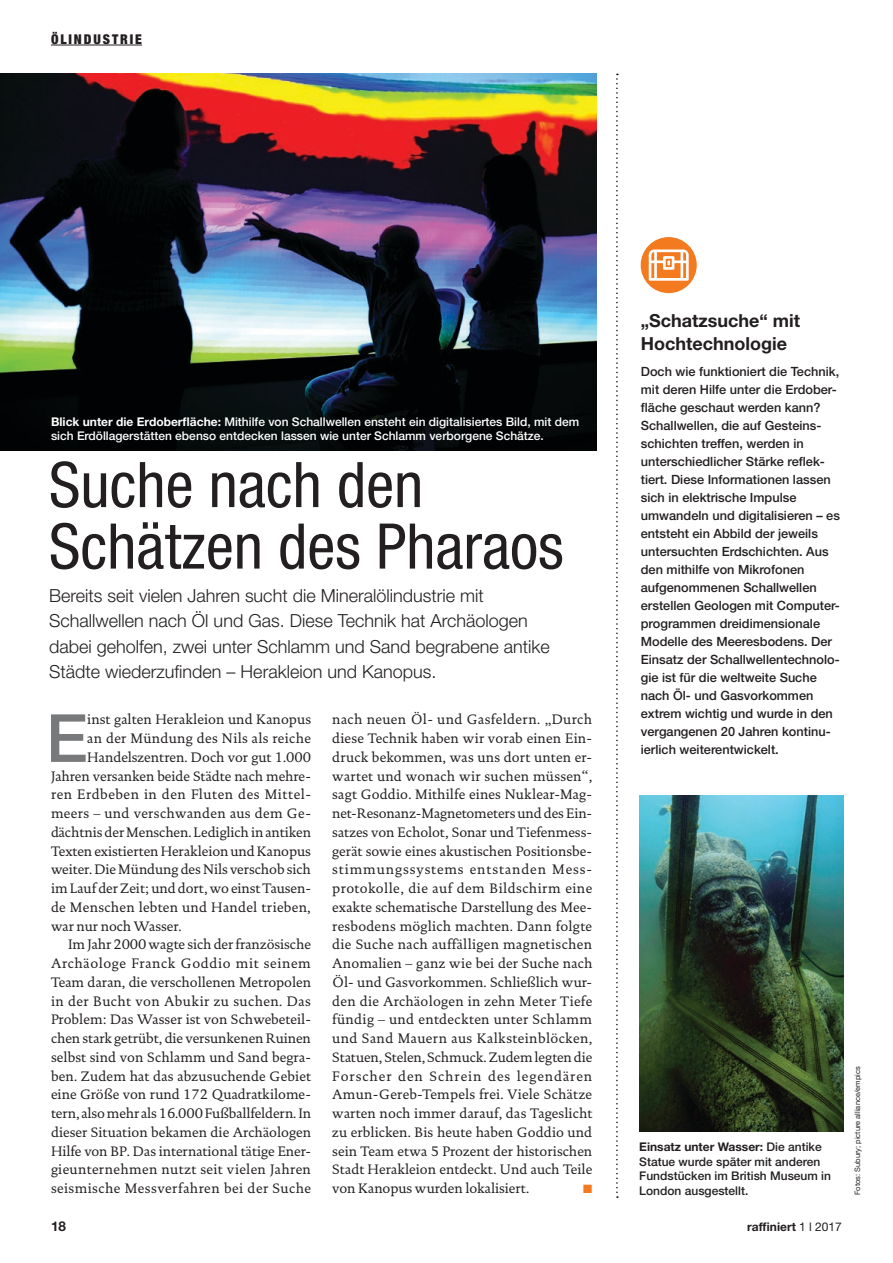
<style>
.page{position:relative;width:893px;height:1263px;background:#fff}
.page>*{position:absolute;margin:0;border:0;box-sizing:border-box;transform-origin:0 0}
.t1{font:500 66.45px "Helvetica Neue LT Std";color:#77797b}
.t2{font:condensed 63px/61.5px "Helvetica Neue LT Std";color:#231f20}
.t3{font:300 18px/25.5px "Helvetica Neue LT Std";color:#231f20}
.t4{font:700 18px/22.5px "Helvetica Neue LT Std";color:#231f20}
.t5{font:13.95px/18.8px "DTL Documenta TOT";letter-spacing:.005em;color:#231f20}
.t6{font:13.95px "DTL Documenta TOT";letter-spacing:.025em;color:#231f20}
.t7{font:13.95px "DTL Documenta TOT";letter-spacing:.035em;color:#231f20}
.t8{font:13.95px "DTL Documenta TOT";letter-spacing:.04em;color:#231f20}
.t9{font:900 condensed 13.5px "Helvetica Neue LT Std";letter-spacing:.14em;color:#231f20}
.t10{font:700 13.5px "Helvetica Neue LT Std";color:#231f20}
.t11{font:500 12.75px/18px "Helvetica Neue LT Std";color:#231f20}
.t12{font:500 12px/14.4px "Helvetica Neue LT Std";color:#fff}
.t13{font:500 12px/14.4px "Helvetica Neue LT Std";color:#231f20}
.t14{font:700 12px "Helvetica Neue LT Std";color:#231f20}
.t15{font:12px "Zapf Dingbats Std";color:#f47a20}
.t16{font:7.5px "Helvetica Neue LT Std";color:#231f20}
.s1{font-weight:700}
.s2{font-weight:400}
</style>
<div class="page">
<img style="left:639px;top:795px;width:204px;height:336px">
<img style="left:0;top:74px;width:596px;height:376px">
<svg style="left:616px;top:74px;width:2px;height:1124px"></svg>
<div style="left:641px;top:237px;width:56px;height:56px;background:#f47a20;border-radius:50%"></div>
<svg style="left:649px;top:249px;width:40px;height:32px"></svg>
<hr style="left:51px;top:45px;width:91px;height:1px;background:#231f20">
<p class="t9" style="left:51px;top:31px;width:92px">ÖLINDUSTRIE</p>
<p class="t12" style="left:51px;top:414px;width:530px"><span class="s1">Blick unter die Erdoberfläche:</span> Mithilfe von Schallwellen ensteht ein digitalisiertes Bild, mit dem sich Erdöllagerstätten ebenso entdecken lassen wie unter Schlamm verborgene Schätze.</p>
<h2 class="t2" style="left:49px;top:454px;width:516px">Suche nach den<br>Schätzen des Pharaos</h2>
<p class="t3" style="left:49px;top:582px;width:502px">Bereits seit vielen Jahren sucht die Mineralölindustrie mit Schallwellen nach Öl und Gas. Diese Technik hat Archäologen dabei geholfen, zwei unter Schlamm und Sand begrabene antike Städte wiederzufinden – Herakleion und Kanopus.</p>
<h1 class="t1" style="left:46px;top:699px;width:43px">E</h1>
<p class="t5" style="left:87px;top:710px;width:225px">inst galten Herakleion und Kanopus</p>
<p class="t5" style="left:87px;top:729px;width:225px">an der Mündung des Nils als reiche</p>
<p class="t5" style="left:87px;top:748px;width:225px">Handelszentren. Doch vor gut 1.000</p>
<p class="t5" style="left:51px;top:766px;width:261px">Jahren versanken beide Städte nach mehre-</p>
<p class="t7" style="left:51px;top:786px;width:261px">ren Erdbeben in den Fluten des Mittel-</p>
<p class="t5" style="left:51px;top:804px;width:261px">meers – und verschwanden aus dem Ge-</p>
<p class="t5" style="left:51px;top:823px;width:262px">dächtnis der Menschen. Lediglich in antiken</p>
<p class="t5" style="left:51px;top:841px;width:261px">Texten existierten Herakleion und Kanopus</p>
<p class="t5" style="left:51px;top:860px;width:261px">weiter. Die Mündung des Nils verschob sich</p>
<p class="t5" style="left:51px;top:879px;width:261px">im Lauf der Zeit; und dort, wo einst Tausen-</p>
<p class="t5" style="left:51px;top:898px;width:261px">de Menschen lebten und Handel trieben,</p>
<p class="t5" style="left:51px;top:916px;width:132px">war nur noch Wasser.</p>
<p class="t5" style="left:68px;top:935px;width:244px">Im Jahr 2000 wagte sich der französische</p>
<p class="t8" style="left:51px;top:955px;width:261px">Archäologe Franck Goddio mit seinem</p>
<p class="t5" style="left:51px;top:973px;width:262px">Team daran, die verschollenen Metropolen</p>
<p class="t6" style="left:51px;top:993px;width:261px">in der Bucht von Abukir zu suchen. Das</p>
<p class="t5" style="left:51px;top:1010px;width:261px">Problem: Das Wasser ist von Schwebeteil-</p>
<p class="t5" style="left:51px;top:1029px;width:261px">chen stark getrübt, die versunkenen Ruinen</p>
<p class="t5" style="left:51px;top:1048px;width:261px">selbst sind von Schlamm und Sand begra-</p>
<p class="t5" style="left:51px;top:1066px;width:261px">ben. Zudem hat das abzusuchende Gebiet</p>
<p class="t5" style="left:51px;top:1085px;width:261px">eine Größe von rund 172 Quadratkilome-</p>
<p class="t5" style="left:51px;top:1104px;width:262px">tern, also mehr als 16.000 Fußballfeldern. In</p>
<p class="t5" style="left:51px;top:1123px;width:261px">dieser Situation bekamen die Archäologen</p>
<p class="t5" style="left:51px;top:1141px;width:261px">Hilfe von BP. Das international tätige Ener-</p>
<p class="t5" style="left:51px;top:1160px;width:261px">gieunternehmen nutzt seit vielen Jahren</p>
<p class="t6" style="left:51px;top:1180px;width:262px">seismische Messverfahren bei der Suche</p>
<p class="t5" style="left:332px;top:710px;width:262px">nach neuen Öl- und Gasfeldern. „Durch diese Technik haben wir vorab einen Ein&shy;druck bekommen, was uns dort unten er&shy;wartet und wonach wir suchen müssen“, sagt Goddio. Mithilfe eines Nuklear-Mag&shy;net-Resonanz-Magnetometers und des Ein&shy;satzes von Echolot, Sonar und Tiefenmess&shy;gerät sowie eines akustischen Positionsbe&shy;stimmungssystems entstanden Mess-- protokolle, die auf dem Bildschirm eine exakte schematische Darstellung des Mee&shy;resbodens möglich machten. Dann folgte die Suche nach auffälligen magnetischen Anomalien – ganz wie bei der Suche nach Öl- und Gasvorkommen. Schließlich wur&shy;den die Archäologen in zehn Meter Tiefe fündig – und entdeckten unter Schlamm und Sand Mauern aus Kalksteinblöcken, Statuen, Stelen, Schmuck. Zudem legten die Forscher den Schrein des legendären Amun-Gereb-Tempels frei. Viele Schätze warten noch immer darauf, das Tageslicht zu erblicken. Bis heute haben Goddio und sein Team etwa 5 Prozent der historischen Stadt Herakleion entdeckt. Und auch Teile von Kanopus wurden lokalisiert.</p>
<p class="t15" style="left:583px;top:1183px;width:11px">■</p>
<p class="t4" style="left:641px;top:309px;width:161px">„Schatzsuche“ mit<br>Hochtechnologie</p>
<p class="t11" style="left:641px;top:363px;width:201px">Doch wie funktioniert die Technik, mit deren Hilfe unter die Erdober&shy;fläche geschaut werden kann?<br>Schallwellen, die auf Gesteins&shy;schichten treffen, werden in unterschiedlicher Stärke reflek&shy;tiert. Diese Informationen lassen sich in elektrische Impulse umwandeln und digitalisieren – es entsteht ein Abbild der jeweils untersuchten Erdschichten. Aus den mithilfe von Mikrofonen aufgenommenen Schallwellen erstellen Geologen mit Computer&shy;programmen dreidimensionale<br>Modelle des Meeresbodens. Der<br>Einsatz der Schallwellentechnolo&shy;gie ist für die weltweite Suche nach Öl- und Gasvorkommen extrem wichtig und wurde in den vergangenen 20 Jahren kontinu&shy;ierlich weiterentwickelt.</p>
<p class="t13" style="left:639px;top:1140px;width:193px"><span class="s1">Einsatz unter Wasser:</span> Die antike<br>Statue wurde später mit anderen<br>Fundstücken im British Museum in<br>London ausgestellt.</p>
<p class="t10" style="left:51px;top:1217px;width:17px">18</p>
<p class="t14" style="left:747px;top:1219px;width:96px">raffiniert <span class="s2">1 l 2017</span></p>
<p class="t16" style="left:853px;top:1195px;width:130px;rotate:-90deg">Fotos: Subury; picture alliance/empics</p>
</div>
